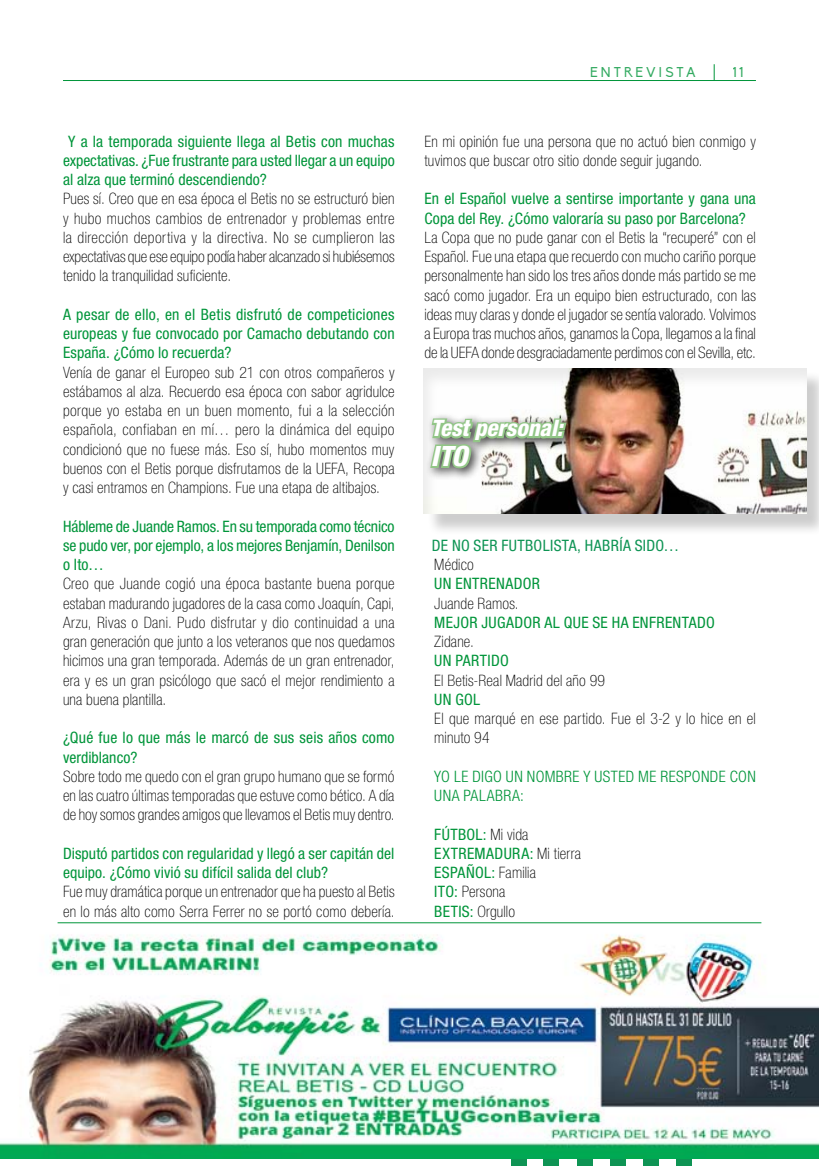
<style>
.page{position:relative;width:819px;height:1166px;background:#fff}
.page>*{position:absolute;margin:0;border:0;box-sizing:border-box;transform-origin:0 0}
.t1{font:italic 800 condensed 28px "Helvetica Neue";color:#fff}
.t2{font:italic 800 condensed 22.75px "Helvetica Neue";color:#fff}
.t3{font:100 condensed 15.75px/19.2px "Helvetica Neue";letter-spacing:.01em;color:#000;text-align:justify}
.t4{font:condensed 15.75px/19.2px "Helvetica Neue";letter-spacing:.005em;color:#00953a;text-align:justify}
.t5{font:condensed 15.75px/19.2px "Helvetica Neue";letter-spacing:.025em;color:#00953a}
.t6{font:300 condensed 15.75px/19.2px "Helvetica Neue";letter-spacing:.025em;color:#00953a}
.t7{font:condensed 15.75px "Helvetica Neue";letter-spacing:.02em;color:#0e9454}
.t8{font:14px "Biko";letter-spacing:.205em;color:#00953a}
.s1{font-weight:100;color:#000}
</style>
<div class="page">
<div style="left:543px;top:1138px;width:16px;height:28px;background:#0e9454"></div>
<div style="left:511px;top:1138px;width:15px;height:28px;background:#0e9454"></div>
<div style="left:576px;top:1138px;width:16px;height:28px;background:#0e9454"></div>
<div style="left:610px;top:1138px;width:15px;height:28px;background:#0e9454"></div>
<div style="left:643px;top:1139px;width:16px;height:27px;background:#0e9454"></div>
<div style="left:676px;top:1139px;width:16px;height:27px;background:#0e9454"></div>
<div style="left:426px;top:371px;width:393px;height:164px;background:#000;opacity:.2"></div>
<div style="left:421px;top:365px;width:385px;height:149px;background:#000;opacity:.08"></div>
<div style="left:425px;top:412px;width:153px;height:69px;background:#000;opacity:.75"></div>
<svg style="left:428px;top:401px;width:140px;height:69px"></svg>
<img style="left:0;top:934px;width:819px;height:224px">
<hr style="left:63px;top:80px;width:693px;height:1px;background:#00953a">
<svg style="left:713px;top:64px;width:1px;height:16px"></svg>
<hr style="left:58px;top:922px;width:703px;height:1px;background:#00953a">
<p class="t4" style="left:63px;top:131px;width:333px;text-indent:5px">Y a la temporada siguiente llega al Betis con muchas expectativas. ¿Fue frustrante para usted llegar a un equipo al alza que terminó descendiendo?</p>
<p class="t3" style="left:63px;top:189px;width:333px">Pues sí. Creo que en esa época el Betis no se estructuró bien y hubo muchos cambios de entrenador y problemas entre la dirección deportiva y la directiva. No se cumplieron las expectativas que ese equipo podía haber alcanzado si hubiésemos tenido la tranquilidad suficiente.</p>
<p class="t4" style="left:63px;top:305px;width:333px">A pesar de ello, en el Betis disfrutó de competiciones europeas y fue convocado por Camacho debutando con España. ¿Cómo lo recuerda?</p>
<p class="t3" style="left:63px;top:362px;width:333px">Venía de ganar el Europeo sub 21 con otros compañeros y estábamos al alza. Recuerdo esa época con sabor agridulce porque yo estaba en un buen momento, fui a la selección española, confiaban en mí… pero la dinámica del equipo condicionó que no fuese más. Eso sí, hubo momentos muy buenos con el Betis porque disfrutamos de la UEFA, Recopa y casi entramos en Champions. Fue una etapa de altibajos.</p>
<p class="t4" style="left:63px;top:516px;width:333px">Hábleme de Juande Ramos. En su temporada como técnico se pudo ver, por ejemplo, a los mejores Benjamín, Denilson o Ito…</p>
<p class="t3" style="left:63px;top:574px;width:333px">Creo que Juande cogió una época bastante buena porque estaban madurando jugadores de la casa como Joaquín, Capi, Arzu, Rivas o Dani. Pudo disfrutar y dio continuidad a una gran generación que junto a los veteranos que nos quedamos hicimos una gran temporada. Además de un gran entrenador, era y es un gran psicólogo que sacó el mejor rendimiento a una buena plantilla.</p>
<p class="t4" style="left:63px;top:728px;width:333px">¿Qué fue lo que más le marcó de sus seis años como verdiblanco?</p>
<p class="t3" style="left:63px;top:766px;width:333px">Sobre todo me quedo con el gran grupo humano que se formó en las cuatro últimas temporadas que estuve como bético. A día de hoy somos grandes amigos que llevamos el Betis muy dentro.</p>
<p class="t4" style="left:63px;top:843px;width:333px">Disputó partidos con regularidad y llegó a ser capitán del equipo. ¿Cómo vivió su difícil salida del club?</p>
<p class="t3" style="left:63px;top:882px;width:333px">Fue muy dramática porque un entrenador que ha puesto al Betis en lo más alto como Serra Ferrer no se portó como debería.</p>
<p class="t8" style="left:589px;top:64px;width:107px">ENTREVISTA</p>
<p class="t8" style="left:732px;top:64px;width:13px">11</p>
<p class="t3" style="left:424px;top:131px;width:333px">En mi opinión fue una persona que no actuó bien conmigo y tuvimos que buscar otro sitio donde seguir jugando.</p>
<p class="t4" style="left:424px;top:189px;width:333px">En el Español vuelve a sentirse importante y gana una<br>Copa del Rey. ¿Cómo valoraría su paso por Barcelona?</p>
<p class="t3" style="left:424px;top:227px;width:333px">La Copa que no pude ganar con el Betis la “recuperé” con el Español. Fue una etapa que recuerdo con mucho cariño porque personalmente han sido los tres años donde más partido se me sacó como jugador. Era un equipo bien estructurado, con las ideas muy claras y donde el jugador se sentía valorado. Volvimos a Europa tras muchos años, ganamos la Copa, llegamos a la final de la UEFA donde desgraciadamente perdimos con el Sevilla, etc.</p>
<h2 class="t2" style="left:431px;top:414px;width:133px">Test personal:</h2>
<h1 class="t1" style="left:431px;top:439px;width:38px">ITO</h1>
<p class="t7" style="left:432px;top:536px;width:249px">DE NO SER FUTBOLISTA, HABRÍA SIDO…</p>
<p class="t3" style="left:434px;top:555px;width:41px">Médico</p>
<p class="t5" style="left:434px;top:574px;width:107px">UN ENTRENADOR</p>
<p class="t3" style="left:434px;top:593px;width:86px">Juande Ramos.</p>
<p class="t4" style="left:434px;top:612px;width:282px">MEJOR JUGADOR AL QUE SE HA ENFRENTADO</p>
<p class="t3" style="left:434px;top:632px;width:41px">Zidane.</p>
<p class="t5" style="left:434px;top:651px;width:76px">UN PARTIDO</p>
<p class="t3" style="left:434px;top:670px;width:172px">El Betis-Real Madrid del año 99</p>
<p class="t4" style="left:434px;top:689px;width:47px">UN GOL</p>
<p class="t3" style="left:434px;top:709px;width:323px">El que marqué en ese partido. Fue el 3-2 y lo hice en el minuto 94</p>
<p class="t6" style="left:434px;top:766px;width:323px">YO LE DIGO UN NOMBRE Y USTED ME RESPONDE CON<br>UNA PALABRA:</p>
<p class="t5" style="left:434px;top:824px;width:148px">FÚTBOL: <span class="s1">Mi vida<br></span>EXTREMADURA: <span class="s1">Mi tierra<br></span>ESPAÑOL: <span class="s1">Familia<br></span>ITO: <span class="s1">Persona<br></span>BETIS: <span class="s1">Orgullo</span></p>
</div>
